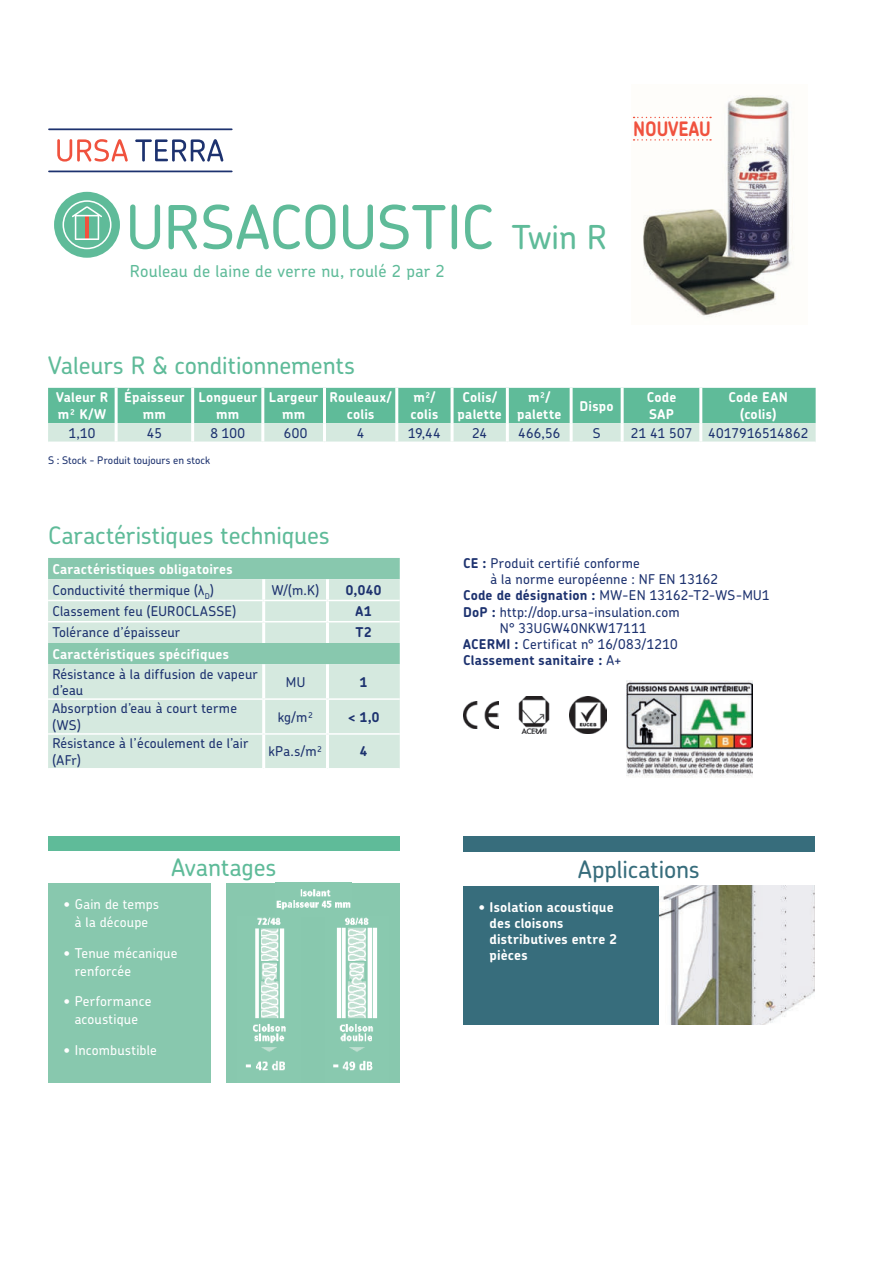
<style>
.page{position:relative;width:893px;height:1263px;background:#fff}
.page>*{position:absolute;margin:0;border:0;box-sizing:border-box;transform-origin:0 0}
.t1{font:500 60px "Chevin Pro";letter-spacing:-.005em;color:#5fbb99}
.t2{font:500 24px "Chevin Pro";letter-spacing:-.005em;color:#5fbb99}
.t3{font:500 24px "Chevin Pro";color:#376d7c}
.t4{font:700 19.95px "Chevin Pro";letter-spacing:-.005em;color:#f0523e;scale:.9 1}
.t5{font:500 16.5px "Chevin Pro";letter-spacing:.015em;color:#5fbb99}
.t6{font:500 13.5px/16.2px "Chevin Pro";letter-spacing:.015em;color:#1d326f}
.t7{font:700 13.5px/16.2px "Chevin Pro";letter-spacing:.015em;color:#fff;text-align:center}
.t8{font:500 13.5px/18px "Chevin Pro";letter-spacing:.015em;color:#fff;text-align:center}
.t9{font:700 13.5px "Chevin Pro";letter-spacing:.025em;color:#1d326f}
.t10{font:500 10.5px "Chevin Pro";letter-spacing:.005em;color:#1d326f}
.s1{font-size:33px}
.s2{font-weight:500;color:#1d326f}
.s3{font-weight:700}
.s4{font-weight:500}
</style>
<div class="page">
<img style="left:632px;top:95px;width:162px;height:222px">
<svg style="left:48px;top:388px;width:768px;height:54px;background:#8acbb2"></svg>
<hr style="left:115px;top:423px;width:3px;height:19px;background:#fff">
<hr style="left:191px;top:423px;width:3px;height:19px;background:#fff">
<hr style="left:261px;top:423px;width:3px;height:19px;background:#fff">
<hr style="left:323px;top:423px;width:3px;height:19px;background:#fff">
<hr style="left:395px;top:423px;width:3px;height:19px;background:#fff">
<hr style="left:451px;top:423px;width:3px;height:19px;background:#fff">
<hr style="left:506px;top:423px;width:3px;height:19px;background:#fff">
<hr style="left:621px;top:423px;width:3px;height:19px;background:#fff">
<hr style="left:699px;top:423px;width:3px;height:19px;background:#fff">
<hr style="left:115px;top:388px;width:3px;height:35px;background:#fff">
<hr style="left:191px;top:388px;width:3px;height:35px;background:#fff">
<hr style="left:261px;top:388px;width:3px;height:35px;background:#fff">
<hr style="left:323px;top:388px;width:3px;height:35px;background:#fff">
<hr style="left:395px;top:388px;width:3px;height:35px;background:#fff">
<hr style="left:451px;top:388px;width:3px;height:35px;background:#fff">
<hr style="left:506px;top:388px;width:3px;height:35px;background:#fff">
<hr style="left:621px;top:388px;width:3px;height:35px;background:#fff">
<hr style="left:699px;top:388px;width:3px;height:35px;background:#fff">
<hr style="left:570px;top:388px;width:3px;height:35px;background:#fff">
<hr style="left:570px;top:423px;width:3px;height:19px;background:#fff">
<div style="left:463px;top:836px;width:352px;height:15px;background:#376d7c"></div>
<div style="left:463px;top:886px;width:197px;height:139px;background:#376d7c"></div>
<div style="left:48px;top:836px;width:352px;height:15px;background:#5fbb99"></div>
<div style="left:48px;top:883px;width:163px;height:200px;background:#88c8ae"></div>
<img style="left:627px;top:681px;width:125px;height:96px">
<img style="left:519px;top:697px;width:30px;height:36px">
<img style="left:463px;top:702px;width:36px;height:26px">
<img style="left:570px;top:697px;width:36px;height:36px">
<div style="left:54px;top:192px;width:66px;height:66px;background:#5fbb99;border-radius:50%"></div>
<svg style="left:62px;top:200px;width:49px;height:49px"></svg>
<div style="left:48px;top:558px;width:352px;height:21px;background:#88c8ae"></div>
<svg style="left:48px;top:579px;width:352px;height:189px;background:#cce5d9"></svg>
<hr style="left:262px;top:579px;width:3px;height:21px;background:#fff">
<hr style="left:326px;top:579px;width:3px;height:21px;background:#fff">
<hr style="left:262px;top:601px;width:3px;height:20px;background:#fff">
<hr style="left:326px;top:601px;width:3px;height:20px;background:#fff">
<hr style="left:262px;top:622px;width:3px;height:21px;background:#fff">
<hr style="left:326px;top:622px;width:3px;height:21px;background:#fff">
<hr style="left:262px;top:664px;width:3px;height:34px;background:#fff">
<hr style="left:326px;top:664px;width:3px;height:34px;background:#fff">
<hr style="left:262px;top:700px;width:3px;height:33px;background:#fff">
<hr style="left:326px;top:700px;width:3px;height:33px;background:#fff">
<hr style="left:262px;top:735px;width:3px;height:33px;background:#fff">
<hr style="left:326px;top:735px;width:3px;height:33px;background:#fff">
<hr style="left:48px;top:600px;width:216px;height:1px;background:#fff">
<hr style="left:264px;top:600px;width:63px;height:1px;background:#fff">
<hr style="left:327px;top:600px;width:73px;height:1px;background:#fff">
<hr style="left:48px;top:621px;width:216px;height:1px;background:#fff">
<hr style="left:264px;top:621px;width:63px;height:1px;background:#fff">
<hr style="left:327px;top:621px;width:73px;height:1px;background:#fff">
<hr style="left:48px;top:698px;width:216px;height:2px;background:#fff">
<hr style="left:264px;top:698px;width:63px;height:2px;background:#fff">
<hr style="left:327px;top:698px;width:73px;height:2px;background:#fff">
<hr style="left:48px;top:733px;width:216px;height:2px;background:#fff">
<hr style="left:264px;top:733px;width:63px;height:2px;background:#fff">
<hr style="left:327px;top:733px;width:73px;height:2px;background:#fff">
<img style="left:660px;top:886px;width:155px;height:139px">
<div style="left:227px;top:883px;width:173px;height:200px;background:#88c8ae"></div>
<img style="left:245px;top:917px;width:41px;height:154px">
<img style="left:333px;top:917px;width:45px;height:154px">
<img style="left:276px;top:889px;width:75px;height:21px">
<svg style="left:634px;top:117px;width:77px;height:1px"></svg>
<svg style="left:634px;top:139px;width:77px;height:2px"></svg>
<svg style="left:135px;top:139px;width:89px;height:23px"></svg>
<svg style="left:57px;top:139px;width:71px;height:23px"></svg>
<hr style="left:49px;top:171px;width:183px;height:1px;background:#1d326f">
<hr style="left:49px;top:128px;width:183px;height:2px;background:#1d326f">
<h1 class="t1" style="left:126px;top:199px;width:482px">URSACOUSTIC <span class="s1">Twin R</span></h1>
<p class="t5" style="left:130px;top:263px;width:316px">Rouleau de laine de verre nu, roulé 2 par 2</p>
<h3 class="t4" style="left:633px;top:116px;width:88px">NOUVEAU</h3>
<h2 class="t2" style="left:48px;top:354px;width:308px">Valeurs R &amp; conditionnements</h2>
<p class="t7" style="left:56px;top:389px;width:54px;text-align:left">Valeur R m² K/W</p>
<p class="t7" style="left:124px;top:389px;width:62px">Épaisseur mm</p>
<p class="t7" style="left:198px;top:389px;width:60px">Longueur mm</p>
<p class="t7" style="left:269px;top:389px;width:51px">Largeur mm</p>
<p class="t7" style="left:330px;top:389px;width:64px">Rouleaux/ colis</p>
<p class="t7" style="left:411px;top:389px;width:29px;text-align:left">m²/ colis</p>
<p class="t7" style="left:458px;top:389px;width:46px">Colis/ palette</p>
<p class="t7" style="left:517px;top:389px;width:46px">m²/ palette</p>
<p class="t7" style="left:580px;top:397px;width:36px">Dispo</p>
<p class="t7" style="left:647px;top:389px;width:31px;text-align:left">Code<br>SAP</p>
<p class="t7" style="left:728px;top:389px;width:61px">Code EAN (colis)</p>
<p class="t6" style="left:69px;top:425px;width:28px">1,10</p>
<p class="t6" style="left:147px;top:425px;width:17px">45</p>
<p class="t6" style="left:210px;top:425px;width:36px">8 100</p>
<p class="t6" style="left:284px;top:425px;width:25px">600</p>
<p class="t6" style="left:357px;top:425px;width:9px">4</p>
<p class="t6" style="left:408px;top:425px;width:34px">19,44</p>
<p class="t6" style="left:472px;top:425px;width:16px">24</p>
<p class="t6" style="left:518px;top:425px;width:44px">466,56</p>
<p class="t6" style="left:593px;top:425px;width:9px">S</p>
<p class="t6" style="left:631px;top:425px;width:179px">21 41 507 4017916514862</p>
<p class="t10" style="left:48px;top:455px;width:163px">S : Stock - Produit toujours en stock</p>
<h2 class="t2" style="left:48px;top:525px;width:283px">Caractéristiques techniques</h2>
<p class="t7" style="left:52px;top:557px;width:182px;line-height:21.3px;text-align:left">Caractéristiques obligatoires<br><span class="s2">Conductivité thermique (λ</span><sub>D</sub><span class="s2">)</span></p>
<p class="t6" style="left:272px;top:582px;width:49px">W/(m.K)</p>
<p class="t9" style="left:346px;top:581px;width:37px">0,040</p>
<p class="t6" style="left:52px;top:604px;width:185px">Classement feu (EUROCLASSE)</p>
<p class="t9" style="left:356px;top:603px;width:18px">A1</p>
<p class="t6" style="left:52px;top:625px;width:129px">Tolérance d’épaisseur</p>
<p class="t9" style="left:355px;top:624px;width:18px">T2</p>
<p class="t7" style="left:52px;top:645px;width:178px">Caractéristiques spécifiques</p>
<p class="t6" style="left:52px;top:666px;width:207px">Résistance à la diffusion de vapeur d’eau</p>
<p class="t6" style="left:286px;top:674px;width:21px">MU</p>
<p class="t9" style="left:360px;top:673px;width:9px">1</p>
<p class="t6" style="left:52px;top:701px;width:186px">Absorption d’eau à court terme (WS)</p>
<p class="t6" style="left:278px;top:709px;width:37px">kg/m²</p>
<p class="t9" style="left:348px;top:708px;width:33px">&lt; 1,0</p>
<p class="t6" style="left:52px;top:736px;width:197px">Résistance à l’écoulement de l’air (AFr)</p>
<p class="t6" style="left:269px;top:744px;width:55px">kPa.s/m²</p>
<p class="t9" style="left:360px;top:743px;width:9px">4</p>
<h2 class="t2" style="left:172px;top:856px;width:106px">Avantages</h2>
<p class="t8" style="left:64px;top:895px;width:97px"><span class="s3">•</span> Gain de temps à la découpe</p>
<p class="t8" style="left:75px;top:944px;width:104px;text-align:left;text-indent:-11px"><span class="s3">•</span> Tenue mécanique renforcée</p>
<p class="t8" style="left:64px;top:993px;width:89px"><span class="s3">•</span> Performance acoustique</p>
<p class="t8" style="left:64px;top:1042px;width:94px"><span class="s3">•</span> Incombustible</p>
<p class="t6" style="left:463px;top:556px;width:178px"><span class="s3">CE :</span> Produit certifié conforme</p>
<p class="t6" style="left:490px;top:572px;width:229px">à la norme européenne : NF EN 13162</p>
<p class="t6" style="left:463px;top:588px;width:308px"><span class="s3">Code de désignation :</span> MW-EN 13162-T2-WS-MU1</p>
<p class="t6" style="left:463px;top:604px;width:218px"><span class="s3">DoP :</span> http://dop.ursa-insulation.com</p>
<p class="t6" style="left:500px;top:620px;width:149px">N° 33UGW40NKW17111</p>
<p class="t6" style="left:463px;top:637px;width:216px"><span class="s3">ACERMI :</span> Certificat n° 16/083/1210</p>
<p class="t9" style="left:463px;top:652px;width:160px">Classement sanitaire : <span class="s4">A+</span></p>
<h2 class="t3" style="left:578px;top:858px;width:123px">Applications</h2>
<p class="t7" style="left:490px;top:898px;width:129px;text-align:left;text-indent:-11px">• Isolation acoustique des cloisons distributives entre 2 pièces</p>
</div>
